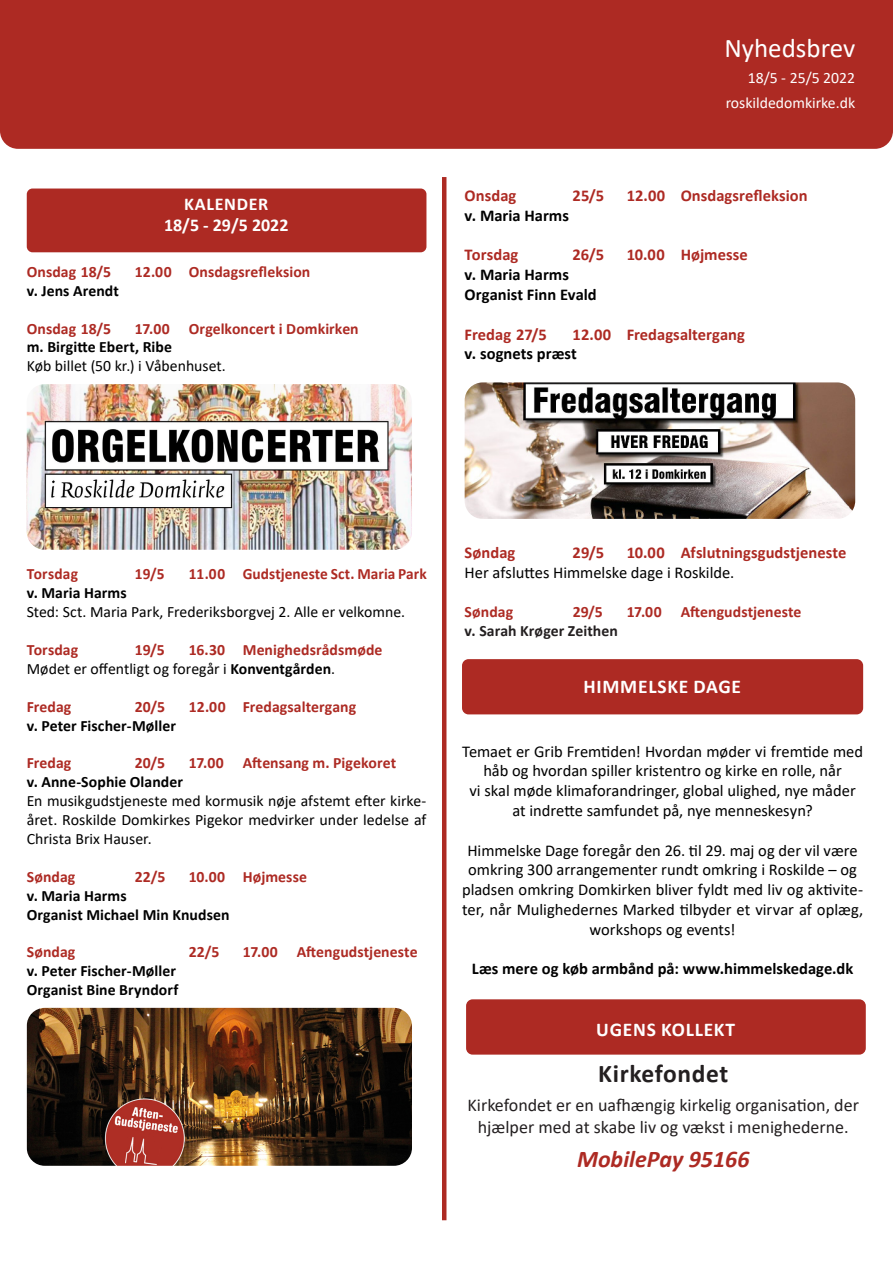
<style>
.page{position:relative;width:893px;height:1263px;background:#fff}
.page>*{position:absolute;margin:0;border:0;box-sizing:border-box;transform-origin:0 0}
.t1{font:27px "Calibri";color:#fff}
.t2{font:700 25.5px "Calibri";letter-spacing:.025em;color:#231f20}
.t3{font:italic 700 24px "Calibri";color:#ad2a23}
.t4{font:700 19.5px "Calibri";letter-spacing:.04em;color:#fff}
.t5{font:18px/21.6px "Calibri";color:#231f20;text-align:center}
.t6{font:700 18px "Calibri";letter-spacing:.04em;color:#fff}
.t7{font:16.5px/19.8px "Calibri";letter-spacing:-.005em;color:#000;text-align:center}
.t8{font:700 16.5px "Calibri";letter-spacing:.005em;color:#ad2a23}
.t9{font:700 16.5px "Calibri";color:#000}
.t10{font:700 15.75px "Calibri";letter-spacing:.005em;color:#ad2a23}
.t11{font:15.75px/18.9px "Calibri";color:#000;text-align:justify}
.t12{font:700 15.75px "Calibri";letter-spacing:.005em;color:#000}
.t13{font:15.75px "Calibri";color:#fff}
.t14{font:700 15.75px "Calibri";letter-spacing:.005em;color:#231f20}
.s1{font-weight:700}
</style>
<div class="page">
<div style="left:0;top:12px;width:893px;height:137px;background:#ad2a23"></div>
<div style="left:0;top:0;width:893px;height:12px;background:#ad2a23"></div>
<div style="left:462px;top:659px;width:401px;height:55px;background:#ad2a23;border-radius:6px"></div>
<div style="left:466px;top:999px;width:400px;height:55px;background:#ad2a23;border-radius:6px"></div>
<hr style="left:442px;top:177px;width:4px;height:1043px;background:#ad2a23">
<div style="left:27px;top:189px;width:399px;height:63px;background:#ad2a23;border-radius:6px"></div>
<img style="left:27px;top:384px;width:385px;height:166px">
<img style="left:465px;top:382px;width:390px;height:137px">
<img style="left:27px;top:1008px;width:385px;height:158px">
<p class="t6" style="left:184px;top:191px;width:86px">KALENDER</p>
<p class="t6" style="left:164px;top:212px;width:126px">18/5 - 29/5 2022</p>
<p class="t10" style="left:27px;top:260px;width:86px">Onsdag 18/5</p>
<p class="t10" style="left:135px;top:260px;width:177px">12.00 Onsdagsrefleksion</p>
<p class="t12" style="left:27px;top:279px;width:94px">v. Jens Arendt</p>
<p class="t10" style="left:27px;top:317px;width:86px">Onsdag 18/5</p>
<p class="t10" style="left:135px;top:317px;width:225px">17.00 Orgelkoncert i Domkirken</p>
<p class="t12" style="left:27px;top:336px;width:147px">m. Birgitte Ebert, Ribe</p>
<p class="t11" style="left:27px;top:356px;width:201px">Køb billet (50 kr.) i Våbenhuset.</p>
<p class="t1" style="left:724px;top:29px;width:132px">Nyhedsbrev</p>
<p class="t13" style="left:748px;top:66px;width:109px">18/5 - 25/5 2022</p>
<p class="t13" style="left:726px;top:92px;width:131px">roskildedomkirke.dk</p>
<p class="t8" style="left:465px;top:184px;width:53px">Onsdag</p>
<p class="t8" style="left:573px;top:184px;width:33px">25/5</p>
<p class="t8" style="left:627px;top:184px;width:182px">12.00 Onsdagsrefleksion</p>
<p class="t9" style="left:465px;top:204px;width:106px">v. Maria Harms</p>
<p class="t8" style="left:465px;top:243px;width:55px">Torsdag</p>
<p class="t8" style="left:573px;top:243px;width:33px">26/5</p>
<p class="t8" style="left:627px;top:243px;width:123px">10.00 Højmesse</p>
<p class="t9" style="left:465px;top:263px;width:106px">v. Maria Harms</p>
<p class="t9" style="left:465px;top:283px;width:134px">Organist Finn Evald</p>
<p class="t8" style="left:465px;top:322px;width:84px">Fredag 27/5</p>
<p class="t8" style="left:573px;top:322px;width:174px">12.00 Fredagsaltergang</p>
<p class="t9" style="left:465px;top:342px;width:114px">v. sognets præst</p>
<p class="t10" style="left:27px;top:563px;width:53px">Torsdag</p>
<p class="t10" style="left:135px;top:563px;width:31px">19/5</p>
<p class="t10" style="left:189px;top:563px;width:240px">11.00 Gudstjeneste Sct. Maria Park</p>
<p class="t12" style="left:27px;top:582px;width:101px">v. Maria Harms</p>
<p class="t11" style="left:27px;top:602px;width:380px">Sted: Sct. Maria Park, Frederiksborgvej 2. Alle er velkomne.</p>
<p class="t10" style="left:27px;top:638px;width:53px">Torsdag</p>
<p class="t10" style="left:135px;top:638px;width:31px">19/5</p>
<p class="t10" style="left:189px;top:638px;width:195px">16.30 Menighedsrådsmøde</p>
<p class="t11" style="left:27px;top:659px;width:310px">Mødet er offentligt og foregår i <span class="s1">Konventgården</span>.</p>
<p class="t10" style="left:27px;top:695px;width:46px">Fredag</p>
<p class="t10" style="left:135px;top:695px;width:32px">20/5</p>
<p class="t10" style="left:189px;top:695px;width:169px">12.00 Fredagsaltergang</p>
<p class="t12" style="left:27px;top:714px;width:151px">v. Peter Fischer-Møller</p>
<p class="t10" style="left:27px;top:752px;width:46px">Fredag</p>
<p class="t10" style="left:135px;top:752px;width:32px">20/5</p>
<p class="t10" style="left:189px;top:752px;width:209px">17.00 Aftensang m. Pigekoret</p>
<p class="t12" style="left:27px;top:771px;width:158px">v. Anne-Sophie Olander</p>
<p class="t11" style="left:27px;top:791px;width:401px">En musikgudstjeneste med kormusik nøje afstemt efter kirke&shy;året. Roskilde Domkirkes Pigekor medvirker under ledelse af Christa Brix Hauser.</p>
<p class="t10" style="left:27px;top:865px;width:50px">Søndag</p>
<p class="t10" style="left:135px;top:865px;width:32px">22/5</p>
<p class="t10" style="left:189px;top:865px;width:120px">10.00 Højmesse</p>
<p class="t12" style="left:27px;top:884px;width:101px">v. Maria Harms</p>
<p class="t12" style="left:27px;top:903px;width:204px">Organist Michael Min Knudsen</p>
<p class="t10" style="left:27px;top:941px;width:50px">Søndag</p>
<p class="t10" style="left:189px;top:941px;width:32px">22/5</p>
<p class="t10" style="left:243px;top:941px;width:176px">17.00 Aftengudstjeneste</p>
<p class="t12" style="left:27px;top:960px;width:151px">v. Peter Fischer-Møller</p>
<p class="t12" style="left:27px;top:979px;width:153px">Organist Bine Bryndorf</p>
<p class="t8" style="left:465px;top:541px;width:52px">Søndag</p>
<p class="t8" style="left:573px;top:541px;width:33px">29/5</p>
<p class="t8" style="left:627px;top:541px;width:221px">10.00 Afslutningsgudstjeneste</p>
<p class="t7" style="left:465px;top:562px;width:271px">Her afsluttes Himmelske dage i Roskilde.</p>
<p class="t10" style="left:465px;top:601px;width:50px">Søndag</p>
<p class="t10" style="left:573px;top:601px;width:32px">29/5</p>
<p class="t10" style="left:627px;top:601px;width:176px">17.00 Aftengudstjeneste</p>
<p class="t14" style="left:465px;top:619px;width:155px">v. Sarah Krøger Zeithen</p>
<p class="t4" style="left:583px;top:672px;width:159px">HIMMELSKE DAGE</p>
<p class="t7" style="left:462px;top:741px;width:403px">Temaet er Grib Fremtiden! Hvordan møder vi fremtide med håb og hvordan spiller kristentro og kirke en rolle, når</p>
<p class="t7" style="left:469px;top:780px;width:388px">vi skal møde klimaforandringer, global ulighed, nye måder</p>
<p class="t7" style="left:512px;top:800px;width:302px">at indrette samfundet på, nye menneskesyn?</p>
<p class="t7" style="left:467px;top:840px;width:392px">Himmelske Dage foregår den 26. til 29. maj og der vil være</p>
<p class="t7" style="left:468px;top:859px;width:390px">omkring 300 arrangementer rundt omkring i Roskilde – og</p>
<p class="t7" style="left:462px;top:879px;width:403px">pladsen omkring Domkirken bliver fyldt med liv og aktivite&shy;ter, når Mulighedernes Marked tilbyder et virvar af oplæg, workshops og events!</p>
<p class="t9" style="left:472px;top:957px;width:383px">Læs mere og køb armbånd på: www.himmelskedage.dk</p>
<p class="t4" style="left:596px;top:1015px;width:140px">UGENS KOLLEKT</p>
<p class="t2" style="left:598px;top:1056px;width:132px">Kirkefondet</p>
<p class="t5" style="left:468px;top:1094px;width:393px">Kirkefondet er en uafhængig kirkelig organisation, der hjælper med at skabe liv og vækst i menighederne.</p>
<p class="t3" style="left:577px;top:1142px;width:174px">MobilePay 95166</p>
</div>
